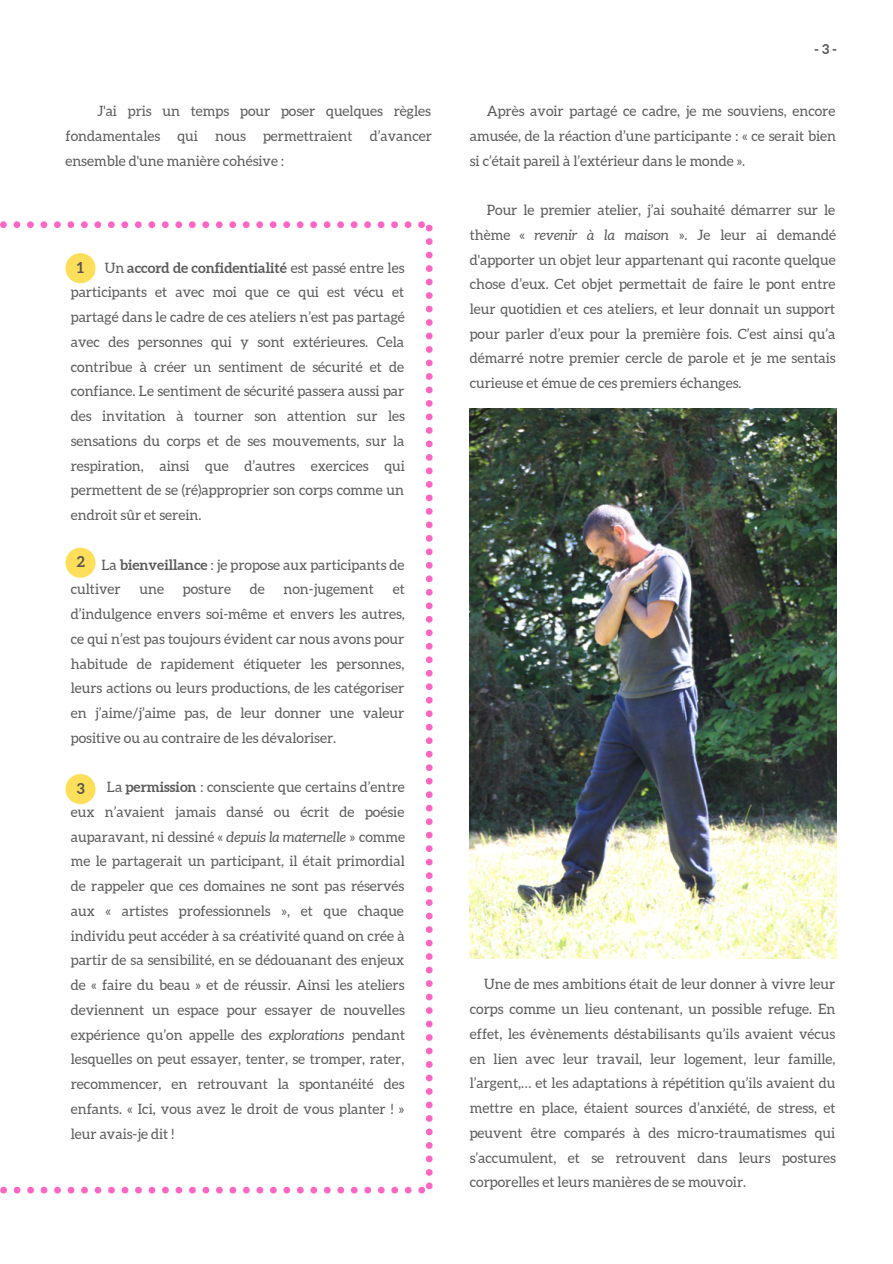
<style>
.page{position:relative;width:893px;height:1264px;background:#fff}
.page>*{position:absolute;margin:0;border:0;box-sizing:border-box;transform-origin:0 0}
.t1{font:700 15px "Aleo";color:#545454}
.t2{font:14.25px/24.8px "Aleo";color:#000;text-align:justify}
.t3{font:700 13.5px "Aleo";color:#545454}
.s1{font-style:italic}
.s2{font-weight:700}
</style>
<div class="page">
<img style="left:469px;top:408px;width:367px;height:550px">
<svg style="left:0;top:221px;width:432px;height:972px"></svg>
<div style="left:65px;top:253px;width:30px;height:30px;background:#ffde59;border-radius:50%"></div>
<div style="left:65px;top:547px;width:30px;height:30px;background:#ffde59;border-radius:50%"></div>
<div style="left:65px;top:774px;width:30px;height:30px;background:#ffde59;border-radius:50%"></div>
<p class="t3" style="left:814px;top:42px;width:24px">-3-</p>
<p class="t2" style="left:65px;top:99px;width:368px;text-indent:32px">J'ai pris un temps pour poser quelques règles fondamentales qui nous permettraient d’avancer ensemble d'une manière cohésive :</p>
<p class="t2" style="left:469px;top:99px;width:368px;text-indent:17px">Après avoir partagé ce cadre, je me souviens, encore amusée, de la réaction d’une participante : « ce serait bien si c’était pareil à l’extérieur dans le monde ».</p>
<p class="t2" style="left:469px;top:197px;width:368px;text-indent:17px">Pour le premier atelier, j’ai souhaité démarrer sur le thème « <span class="s1">revenir à la maison</span> ». Je leur ai demandé d'apporter un objet leur appartenant qui raconte quelque chose d’eux. Cet objet permettait de faire le pont entre leur quotidien et ces ateliers, et leur donnait un support pour parler d’eux pour la première fois. C’est ainsi qu’a démarré notre premier cercle de parole et je me sentais curieuse et émue de ces premiers échanges.</p>
<p class="t1" style="left:77px;top:259px;width:9px">1</p>
<p class="t2" style="left:71px;top:255px;width:336px;text-indent:34px">Un <span class="s2">accord de confidentialité</span> est passé entre les participants et avec moi que ce qui est vécu et partagé dans le cadre de ces ateliers n’est pas partagé avec des personnes qui y sont extérieures. Cela contribue à créer un sentiment de sécurité et de confiance. Le sentiment de sécurité passera aussi par des invitation à tourner son attention sur les sensations du corps et de ses mouvements, sur la respiration, ainsi que d’autres exercices qui permettent de se (ré)approprier son corps comme un endroit sûr et serein.</p>
<p class="t2" style="left:71px;top:552px;width:335px;text-indent:31px">La <span class="s2">bienveillance</span> : je propose aux participants de cultiver</p>
<p class="t1" style="left:77px;top:553px;width:10px">2</p>
<p class="t2" style="left:139px;top:577px;width:26px">une</p>
<p class="t2" style="left:183px;top:577px;width:50px">posture</p>
<p class="t2" style="left:250px;top:577px;width:16px">de</p>
<p class="t2" style="left:283px;top:577px;width:92px">non-jugement</p>
<p class="t2" style="left:71px;top:577px;width:335px;text-indent:322px">et d’indulgence envers soi-même et envers les autres, ce qui n’est pas toujours évident car nous avons pour habitude de rapidement étiqueter les personnes, leurs actions ou leurs productions, de les catégoriser en j’aime/j’aime pas, de leur donner une valeur positive ou au contraire de les dévaloriser.</p>
<p class="t2" style="left:71px;top:774px;width:336px;text-indent:36px">La <span class="s2">permission</span> : consciente que certains d’entre eux n’avaient jamais dansé ou écrit de poésie auparavant, ni dessiné « <span class="s1">depuis la maternelle</span> » comme me le partagerait un participant, il était primordial de rappeler que ces domaines ne sont pas réservés aux « artistes professionnels », et que chaque individu peut accéder à sa créativité quand on crée à partir de sa sensibilité, en se dédouanant des enjeux de « faire du beau » et de réussir. Ainsi les ateliers deviennent un espace pour essayer de nouvelles expérience qu’on appelle des <span class="s1">explorations</span> pendant lesquelles on peut essayer, tenter, se tromper, rater, recommencer, en retrouvant la spontanéité des enfants. « Ici, vous avez le droit de vous planter ! » leur avais-je dit !</p>
<p class="t1" style="left:77px;top:779px;width:9px">3</p>
<p class="t2" style="left:469px;top:971px;width:367px;text-indent:14px">Une de mes ambitions était de leur donner à vivre leur corps comme un lieu contenant, un possible refuge. En effet, les évènements déstabilisants qu’ils avaient vécus en lien avec leur travail, leur logement, leur famille, l’argent,… et les adaptations à répétition qu’ils avaient du mettre en place, étaient sources d’anxiété, de stress, et peuvent être comparés à des micro-traumatismes qui s’accumulent, et se retrouvent dans leurs postures corporelles et leurs manières de se mouvoir.</p>
</div>
